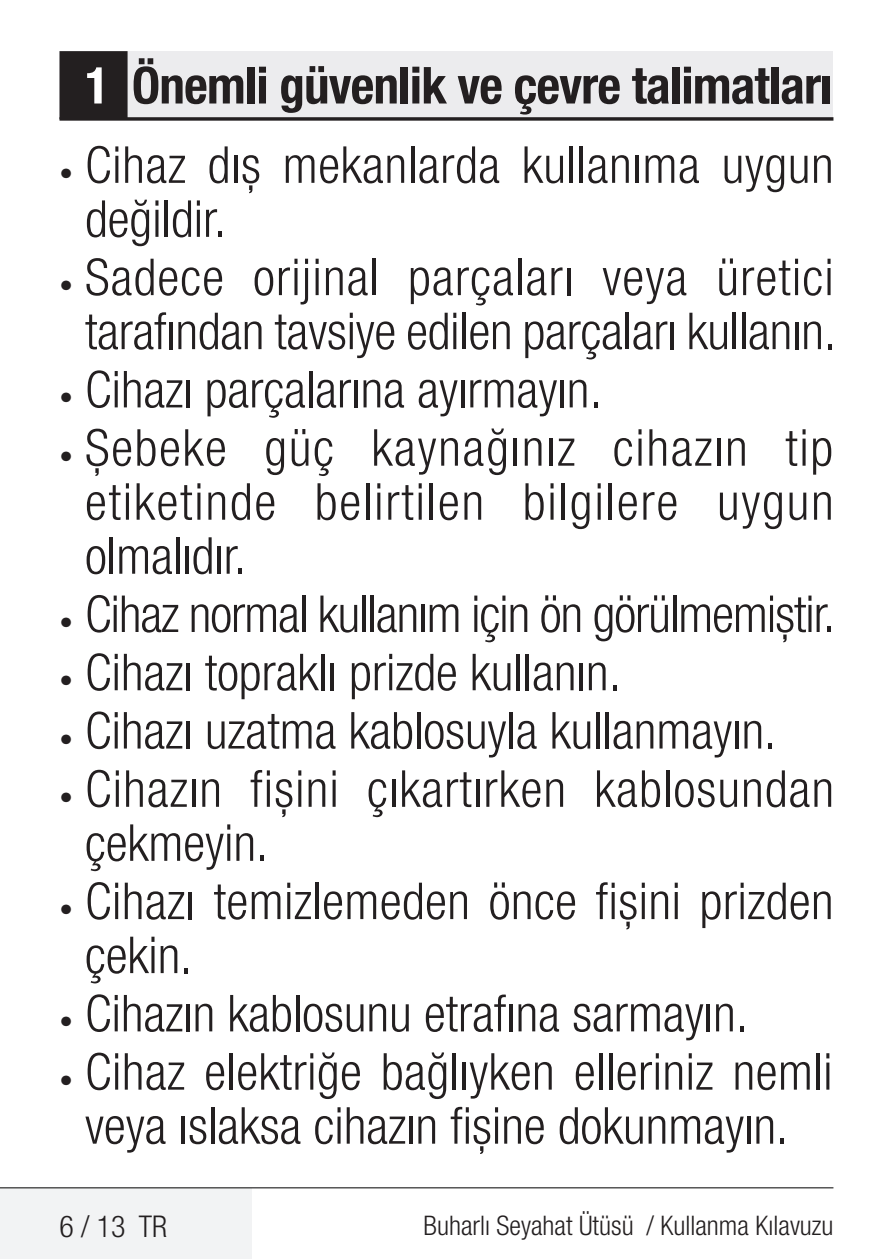
<style>
.page{position:relative;width:893px;height:1259px;background:#fff}
.page>*{position:absolute;margin:0;border:0;box-sizing:border-box;transform-origin:0 0}
.t1{font:300 condensed 51px/54px "Helvetica Neue LT Pro";color:#231f20}
.t2{font:300 condensed 51px/54px "Helvetica Neue LT Pro";letter-spacing:.02em;color:#231f20}
.t3{font:300 condensed 51px "Helvetica Neue LT Pro";letter-spacing:-.02em;color:#231f20}
.t4{font:700 condensed 51px "Helvetica Neue LT Pro";letter-spacing:-.015em;color:#231f20}
.t5{font:300 condensed 30px "Helvetica Neue LT Pro";color:#231f20}
.t6{font:300 condensed 27px "Helvetica Neue LT Pro";color:#231f20}
.s1{color:#fff}
.s2{font-weight:700;font-size:27px}
</style>
<div class="page">
<div style="left:0;top:1188px;width:252px;height:71px;background:#f2f3f4"></div>
<hr style="left:0;top:1187px;width:833px;height:1px;background:#000">
<div style="left:60px;top:51px;width:773px;height:68px;background:#ececee"></div>
<hr style="left:60px;top:118px;width:773px;height:2px;background:#231f20">
<div style="left:61px;top:53px;width:65px;height:65px;background:#231f20"></div>
<div style="left:60px;top:51px;width:68px;height:68px;border:3px solid #231f20"></div>
<p class="t4" style="left:85px;top:54px;width:749px"><span class="s1">1</span> Önemli güvenlik ve çevre talimatları</p>
<p class="t1" style="left:85px;top:137px;width:750px;text-indent:-26px"><span class="s2">•</span> Cihaz dış mekanlarda kullanıma uygun değildir.</p>
<p class="t1" style="left:60px;top:250px;width:778px;text-align:center"><span class="s2">•</span> Sadece orijinal parçaları veya üretici tarafından tavsiye edilen parçaları kullanın.</p>
<p class="t1" style="left:60px;top:362px;width:544px"><span class="s2">•</span> Cihazı parçalarına ayırmayın.</p>
<p class="t1" style="left:85px;top:420px;width:750px;text-align:justify;text-indent:-26px"><span class="s2">•</span> Şebeke güç kaynağınız cihazın tip etiketinde belirtilen bilgilere uygun olmalıdır.</p>
<p class="t3" style="left:60px;top:585px;width:777px"><span class="s2">•</span> Cihaz normal kullanım için ön görülmemiştir.</p>
<p class="t1" style="left:60px;top:645px;width:563px"><span class="s2">•</span> Cihazı topraklı prizde kullanın.</p>
<p class="t1" style="left:60px;top:703px;width:718px"><span class="s2">•</span> Cihazı uzatma kablosuyla kullanmayın.</p>
<p class="t2" style="left:85px;top:761px;width:751px;text-indent:-26px"><span class="s2">•</span> Cihazın fişini çıkartırken kablosundan çekmeyin.</p>
<p class="t1" style="left:85px;top:873px;width:750px;text-indent:-26px"><span class="s2">•</span> Cihazı temizlemeden önce fişini prizden çekin.</p>
<p class="t1" style="left:60px;top:986px;width:690px"><span class="s2">•</span> Cihazın kablosunu etrafına sarmayın.</p>
<p class="t1" style="left:60px;top:1044px;width:774px;text-align:center"><span class="s2">•</span> Cihaz elektriğe bağlıyken elleriniz nemli veya ıslaksa cihazın fişine dokunmayın.</p>
<p class="t5" style="left:60px;top:1208px;width:109px">6 / 13 TR</p>
<p class="t6" style="left:424px;top:1210px;width:411px">Buharlı Seyahat Ütüsü / Kullanma Kılavuzu</p>
</div>
